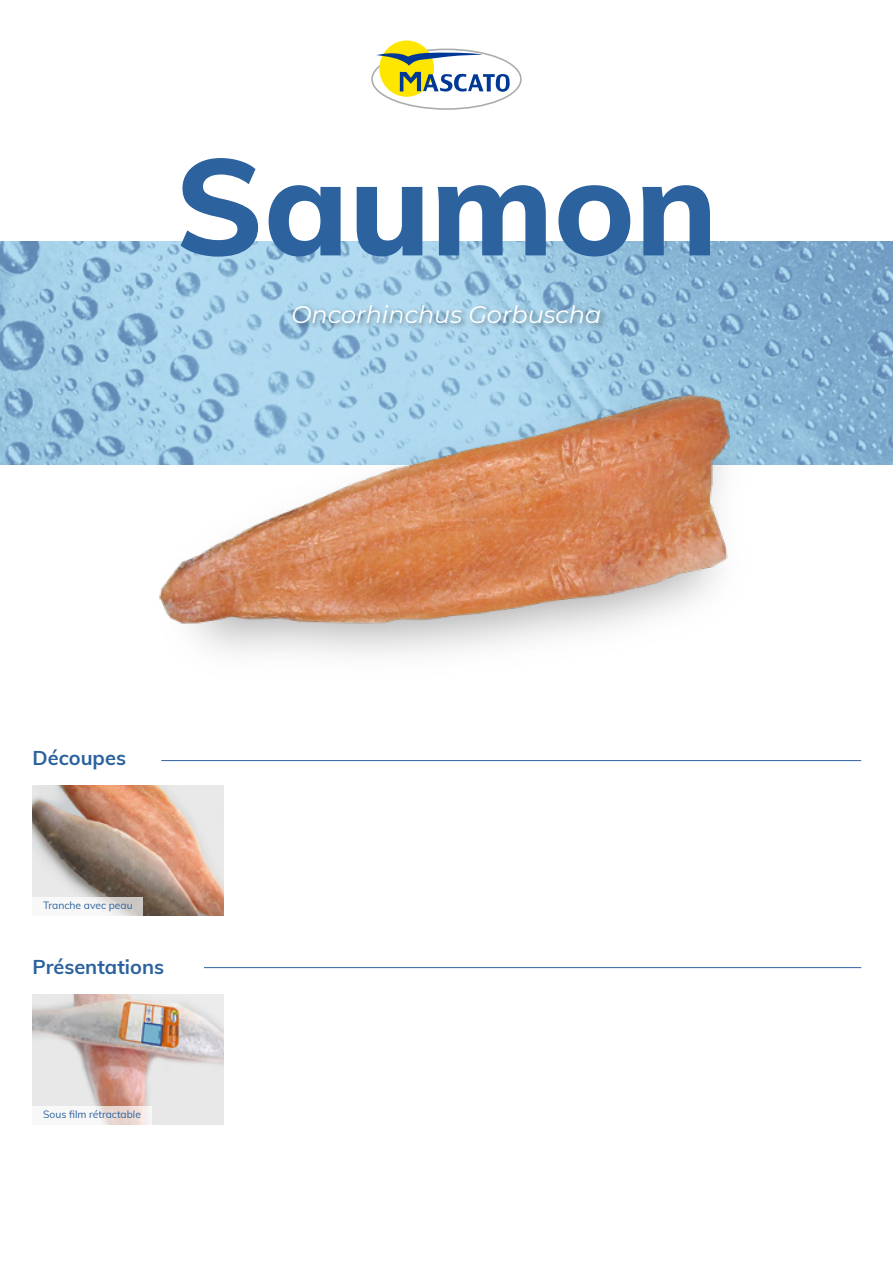
<style>
.page{position:relative;width:893px;height:1263px;background:#fff}
.page>*{position:absolute;margin:0;border:0;box-sizing:border-box;transform-origin:0 0}
.t1{font:800 135px "Muli";color:#2c629e}
.t2{font:italic 24px "Montserrat";color:#fff}
.t3{font:700 19.95px "Muli";color:#2c629e}
.t4{font:10.35px "Muli";color:#2c629e}
</style>
<div class="page">
<img style="left:0;top:242px;width:893px;height:222px">
<img style="left:33px;top:994px;width:191px;height:130px">
<img style="left:33px;top:785px;width:191px;height:130px">
<svg style="left:33px;top:897px;width:110px;height:18px"></svg>
<svg style="left:33px;top:1106px;width:119px;height:18px"></svg>
<div style="left:371px;top:49px;width:151px;height:61px;border:2px solid #acacac;border-radius:50%"></div>
<div style="left:379px;top:40px;width:55px;height:57px;background:#ffe601;border-radius:50%"></div>
<svg style="left:376px;top:52px;width:107px;height:14px"></svg>
<svg style="left:400px;top:72px;width:110px;height:20px"></svg>
<img style="left:286px;top:298px;width:326px;height:9px">
<hr style="left:204px;top:967px;width:657px;height:1px;background:#2c629e">
<hr style="left:161px;top:760px;width:700px;height:1px;background:#2c629e">
<img style="left:87px;top:307px;width:723px;height:348px">
<h1 class="t1" style="left:175px;top:108px;width:544px">Saumon</h1>
<h2 class="t2" style="left:291px;top:298px;width:312px">Oncorhinchus Gorbuscha</h2>
<h3 class="t3" style="left:33px;top:743px;width:95px">Découpes</h3>
<p class="t4" style="left:43px;top:898px;width:91px">Tranche avec peau</p>
<h3 class="t3" style="left:33px;top:952px;width:133px">Présentations</h3>
<p class="t4" style="left:43px;top:1107px;width:99px">Sous film rétractable</p>
</div>
